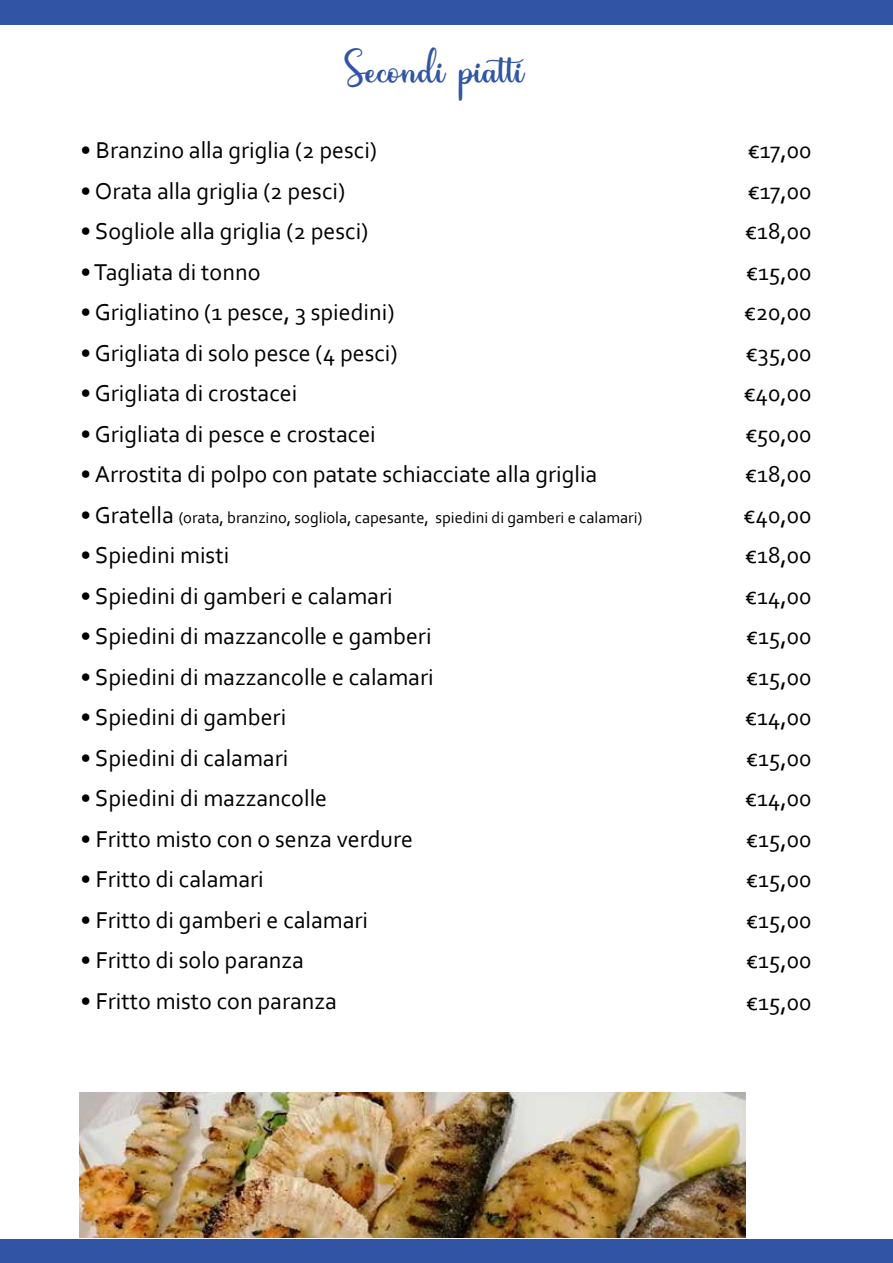
<style>
.page{position:relative;width:893px;height:1263px;background:#fff}
.page>*{position:absolute;margin:0;border:0;box-sizing:border-box;transform-origin:0 0}
.t1{font:43.5px "Hey Lover";color:#3155a4}
.t2{font:24px "Corbel";color:#000}
.t3{font:16.5px "Corbel";color:#000}
.s1{font-size:24px}
</style>
<div class="page">
<div style="left:0;top:0;width:893px;height:25px;background:#3155a4"></div>
<div style="left:0;top:1239px;width:893px;height:24px;background:#3155a4"></div>
<img style="left:80px;top:1093px;width:665px;height:144px">
<h1 class="t1" style="left:344px;top:38px;width:193px">Secondi piatti</h1>
<p class="t2" style="left:80px;top:135px;width:298px">• Branzino alla griglia (2 pesci)</p>
<p class="t2" style="left:747px;top:135px;width:65px">€17,00</p>
<p class="t2" style="left:80px;top:176px;width:266px">• Orata alla griglia (2 pesci)</p>
<p class="t2" style="left:747px;top:176px;width:65px">€17,00</p>
<p class="t2" style="left:80px;top:216px;width:290px">• Sogliole alla griglia (2 pesci)</p>
<p class="t2" style="left:745px;top:216px;width:68px">€18,00</p>
<p class="t2" style="left:80px;top:257px;width:182px">• Tagliata di tonno</p>
<p class="t2" style="left:746px;top:257px;width:67px">€15,00</p>
<p class="t2" style="left:80px;top:297px;width:316px">• Grigliatino (1 pesce, 3 spiedini)</p>
<p class="t2" style="left:744px;top:297px;width:69px">€20,00</p>
<p class="t2" style="left:80px;top:338px;width:319px">• Grigliata di solo pesce (4 pesci)</p>
<p class="t2" style="left:746px;top:338px;width:67px">€35,00</p>
<p class="t2" style="left:80px;top:378px;width:219px">• Grigliata di crostacei</p>
<p class="t2" style="left:743px;top:378px;width:70px">€40,00</p>
<p class="t2" style="left:80px;top:419px;width:297px">• Grigliata di pesce e crostacei</p>
<p class="t2" style="left:745px;top:419px;width:68px">€50,00</p>
<p class="t2" style="left:80px;top:459px;width:518px">• Arrostita di polpo con patate schiacciate alla griglia</p>
<p class="t2" style="left:745px;top:459px;width:68px">€18,00</p>
<p class="t3" style="left:80px;top:507px;width:564px"><span class="s1">• Gratella</span> (orata, branzino, sogliola, capesante, spiedini di gamberi e calamari)</p>
<p class="t2" style="left:743px;top:500px;width:70px">€40,00</p>
<p class="t2" style="left:80px;top:540px;width:150px">• Spiedini misti</p>
<p class="t2" style="left:745px;top:540px;width:68px">€18,00</p>
<p class="t2" style="left:80px;top:581px;width:314px">• Spiedini di gamberi e calamari</p>
<p class="t2" style="left:745px;top:581px;width:68px">€14,00</p>
<p class="t2" style="left:80px;top:621px;width:353px">• Spiedini di mazzancolle e gamberi</p>
<p class="t2" style="left:746px;top:621px;width:67px">€15,00</p>
<p class="t2" style="left:80px;top:662px;width:355px">• Spiedini di mazzancolle e calamari</p>
<p class="t2" style="left:746px;top:662px;width:67px">€15,00</p>
<p class="t2" style="left:80px;top:702px;width:207px">• Spiedini di gamberi</p>
<p class="t2" style="left:745px;top:702px;width:68px">€14,00</p>
<p class="t2" style="left:80px;top:743px;width:209px">• Spiedini di calamari</p>
<p class="t2" style="left:746px;top:743px;width:67px">€15,00</p>
<p class="t2" style="left:80px;top:783px;width:248px">• Spiedini di mazzancolle</p>
<p class="t2" style="left:745px;top:783px;width:68px">€14,00</p>
<p class="t2" style="left:80px;top:824px;width:334px">• Fritto misto con o senza verdure</p>
<p class="t2" style="left:746px;top:824px;width:67px">€15,00</p>
<p class="t2" style="left:80px;top:864px;width:185px">• Fritto di calamari</p>
<p class="t2" style="left:746px;top:864px;width:67px">€15,00</p>
<p class="t2" style="left:80px;top:905px;width:289px">• Fritto di gamberi e calamari</p>
<p class="t2" style="left:746px;top:905px;width:67px">€15,00</p>
<p class="t2" style="left:80px;top:945px;width:225px">• Fritto di solo paranza</p>
<p class="t2" style="left:746px;top:945px;width:67px">€15,00</p>
<p class="t2" style="left:80px;top:986px;width:258px">• Fritto misto con paranza</p>
<p class="t2" style="left:746px;top:987px;width:67px">€15,00</p>
</div>
